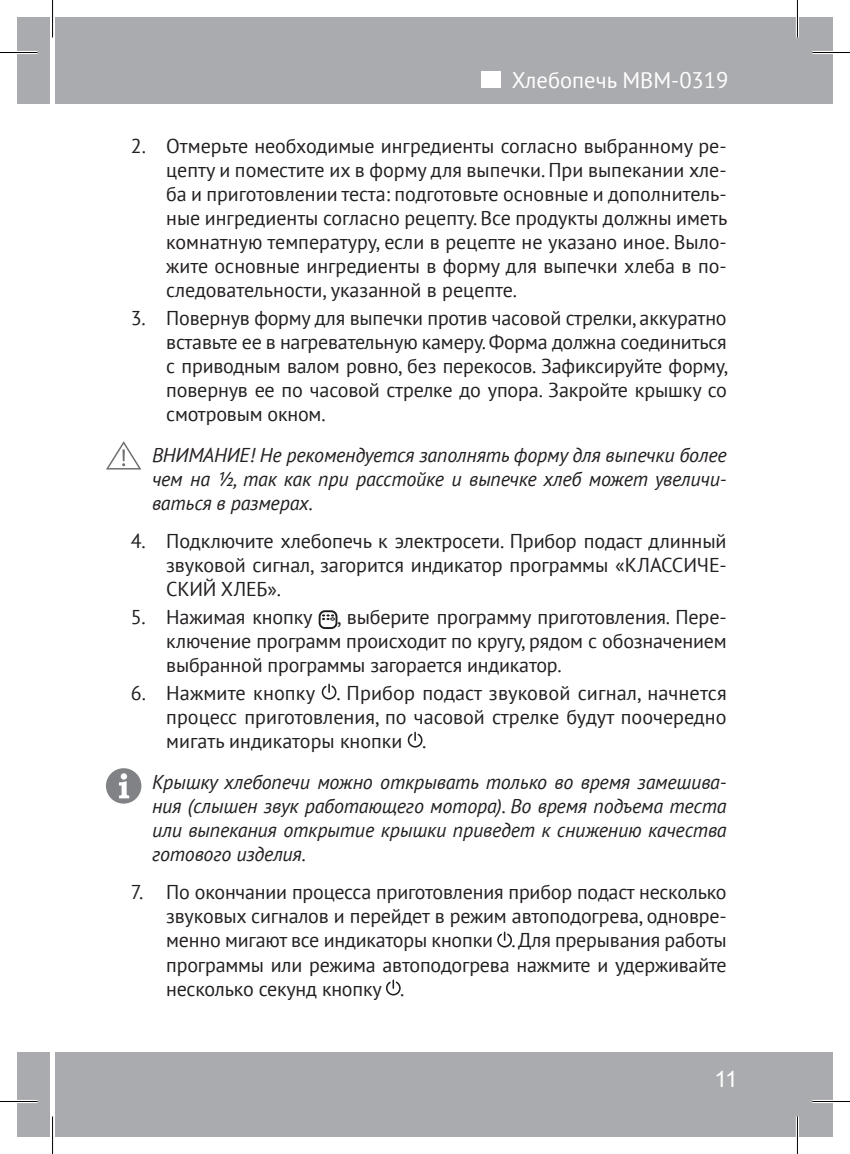
<style>
.page{position:relative;width:850px;height:1154px;background:#fff}
.page>*{position:absolute;margin:0;border:0;box-sizing:border-box;transform-origin:0 0}
.t1{font:22.5px "PT Sans";color:#fff}
.t2{font:22.5px "Arial";color:#fff}
.t3{font:20px/24px "PT Sans";letter-spacing:-.01em;color:#231f20;text-align:justify}
.Footnote_1{font:italic 20px/24px "PT Sans";letter-spacing:-.01em;color:#231f20;text-align:justify}
</style>
<div class="page">
<div style="left:17px;top:1052px;width:32px;height:85px;background:#aaabaf"></div>
<div style="left:56px;top:1052px;width:776px;height:85px;background:#aaabaf"></div>
<div style="left:17px;top:17px;width:32px;height:87px;background:#aaabaf"></div>
<div style="left:56px;top:17px;width:776px;height:87px;background:#aaabaf"></div>
<div style="left:481px;top:72px;width:19px;height:16px;background:#fff"></div>
<svg style="left:322px;top:614px;width:12px;height:6px"></svg>
<div style="left:318px;top:610px;width:19px;height:19px;border:2px solid #1c1c1c;border-radius:5px"></div>
<svg style="left:321px;top:684px;width:15px;height:15px"></svg>
<svg style="left:407px;top:732px;width:15px;height:15px"></svg>
<svg style="left:497px;top:931px;width:14px;height:16px"></svg>
<svg style="left:386px;top:979px;width:14px;height:16px"></svg>
<svg style="left:106px;top:441px;width:35px;height:28px"></svg>
<svg style="left:106px;top:768px;width:35px;height:36px"></svg>
<hr style="left:0;top:51px;width:38px;height:3px;background:#fff">
<hr style="left:812px;top:51px;width:37px;height:3px;background:#fff">
<hr style="left:0;top:1100px;width:38px;height:3px;background:#fff">
<hr style="left:812px;top:1100px;width:37px;height:3px;background:#fff">
<hr style="left:795px;top:0;width:3px;height:38px;background:#fff">
<hr style="left:795px;top:1116px;width:3px;height:38px;background:#fff">
<hr style="left:0;top:52px;width:38px;height:1px;background:#000">
<hr style="left:812px;top:52px;width:37px;height:1px;background:#000">
<hr style="left:0;top:1101px;width:38px;height:1px;background:#000">
<hr style="left:812px;top:1101px;width:37px;height:1px;background:#000">
<hr style="left:52px;top:0;width:1px;height:38px;background:#000">
<hr style="left:52px;top:1116px;width:1px;height:38px;background:#000">
<hr style="left:796px;top:0;width:1px;height:38px;background:#000">
<hr style="left:796px;top:1116px;width:1px;height:38px;background:#000">
<p class="t1" style="left:511px;top:65px;width:218px">Хлебопечь MBM-0319</p>
<p class="t3" style="left:166px;top:133px;width:562px;text-indent:-35px">2. Отмерьте необходимые ингредиенты согласно выбранному ре&shy;цепту и поместите их в форму для выпечки. При выпекании хле&shy;ба и приготовлении теста: подготовьте основные и дополнитель&shy;ные ингредиенты согласно рецепту. Все продукты должны иметь комнатную температуру, если в рецепте не указано иное. Выло&shy;жите основные ингредиенты в форму для выпечки хлеба в по&shy;следовательности, указанной в рецепте.</p>
<p class="t3" style="left:166px;top:305px;width:563px;text-indent:-35px">3. Повернув форму для выпечки против часовой стрелки, аккуратно вставьте ее в нагревательную камеру. Форма должна соединиться с приводным валом ровно, без перекосов. Зафиксируйте форму, повернув ее по часовой стрелке до упора. Закройте крышку со смотровым окном.</p>
<p class="Footnote_1" style="left:152px;top:443px;width:576px">ВНИМАНИЕ! Не рекомендуется заполнять форму для выпечки более чем на ½, так как при расстойке и выпечке хлеб может увеличи&shy;ваться в размерах.</p>
<p class="t3" style="left:166px;top:529px;width:561px;text-indent:-35px">4. Подключите хлебопечь к электросети. Прибор подаст длинный звуковой сигнал, загорится индикатор программы «КЛАССИЧЕ-СКИЙ ХЛЕБ».</p>
<p class="t3" style="left:166px;top:604px;width:561px;text-indent:-35px">5. Нажимая кнопку , выберите программу приготовления. Пере&shy;ключение программ происходит по кругу, рядом с обозначением выбранной программы загорается индикатор.</p>
<p class="t3" style="left:166px;top:680px;width:561px;text-indent:-35px">6. Нажмите кнопку . Прибор подаст звуковой сигнал, начнется процесс приготовления, по часовой стрелке будут поочередно мигать индикаторы кнопки .</p>
<p class="Footnote_1" style="left:152px;top:770px;width:576px">Крышку хлебопечи можно открывать только во время замешива&shy;ния (слышен звук работающего мотора). Во время подъема теста или выпекания открытие крышки приведет к снижению качества готового изделия.</p>
<p class="t3" style="left:166px;top:880px;width:561px;text-indent:-35px">7. По окончании процесса приготовления прибор подаст несколько звуковых сигналов и перейдет в режим автоподогрева, одновре&shy;менно мигают все индикаторы кнопки . Для прерывания работы программы или режима автоподогрева нажмите и удерживайте несколько секунд кнопку .</p>
<p class="t2" style="left:714px;top:1064px;width:25px">11</p>
</div>
